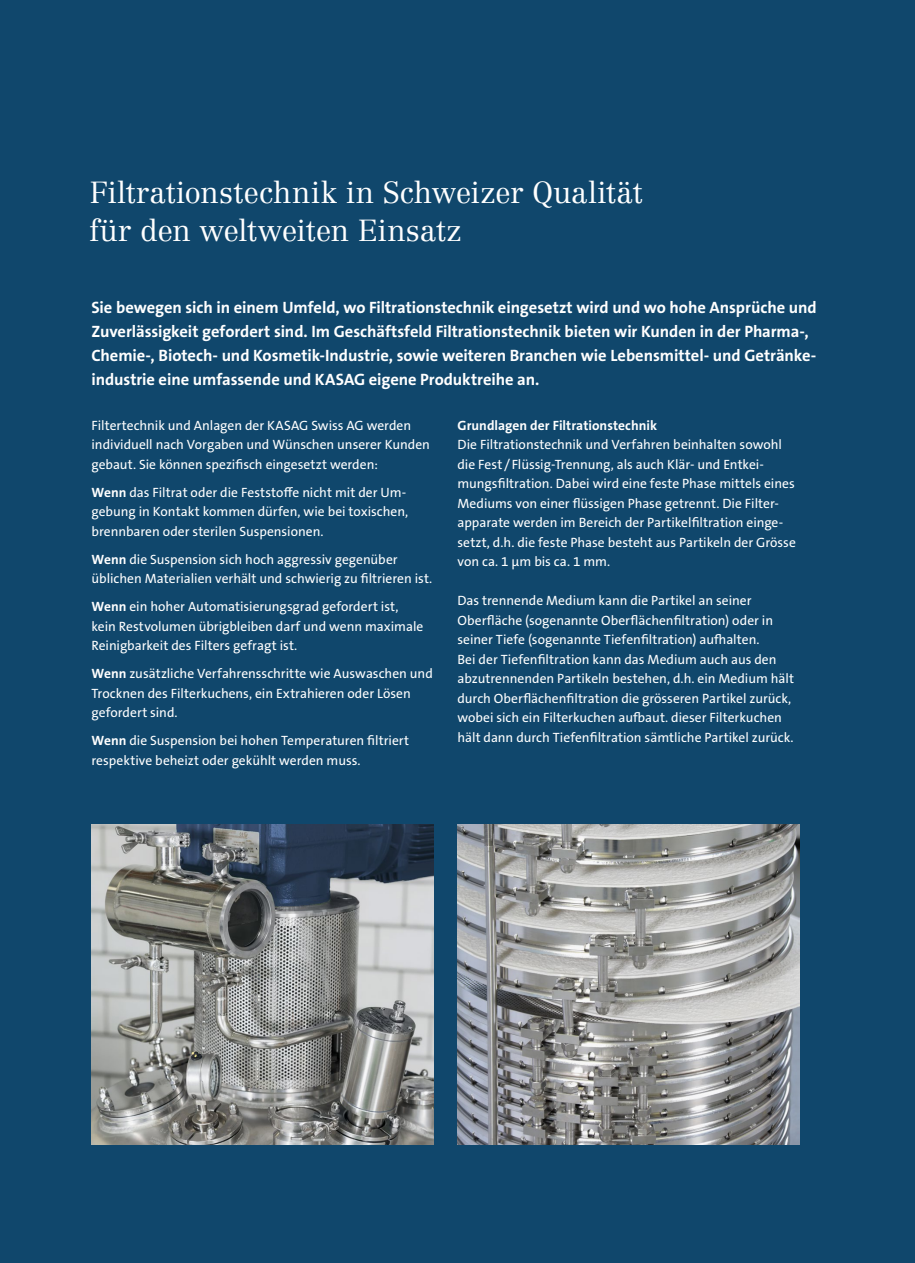
<style>
.page{position:relative;width:915px;height:1263px;background:#fff}
.page>*{position:absolute;margin:0;border:0;box-sizing:border-box;transform-origin:0 0}
.t1{font:300 30px/37.5px "Centennial LT Pro";color:#fff}
.t2{font:700 16.5px/24px "The Sans B W7";letter-spacing:-.005em;color:#fff}
.t3{font:13.5px/19.5px "The Sans B W5 Plain";color:#fff}
.t4{font:700 13.5px "The Sans B W7";letter-spacing:.005em;color:#fff}
.s1{font-family:"The Sans B W7";font-weight:700}
</style>
<div class="page">
<div style="left:0;top:0;width:914px;height:1263px;background:#10476c"></div>
<img style="left:92px;top:824px;width:341px;height:321px">
<img style="left:457px;top:824px;width:341px;height:321px">
<img style="left:914px;top:0;width:1px;height:526px">
<h1 class="t1" style="left:89px;top:174px;width:554px">Filtrationstechnik in Schweizer Qualität für den weltweiten Einsatz</h1>
<p class="t2" style="left:91px;top:295px;width:726px">Sie bewegen sich in einem Umfeld, wo Filtrationstechnik eingesetzt wird und wo hohe Ansprüche und Zuverlässigkeit gefordert sind. Im Geschäftsfeld Filtrationstechnik bieten wir Kunden in der Pharma-, Chemie-, Biotech- und Kosmetik-Industrie, sowie weiteren Branchen wie Lebensmittel- und Getränke&shy;industrie eine umfassende und KASAG eigene Produktreihe an.</p>
<p class="t3" style="left:91px;top:416px;width:340px">Filtertechnik und Anlagen der KASAG Swiss AG werden individuell nach Vorgaben und Wünschen unserer Kunden gebaut. Sie können spezifisch eingesetzt werden:</p>
<p class="t3" style="left:91px;top:483px;width:318px"><span class="s1">Wenn</span> das Filtrat oder die Feststoffe nicht mit der Um&shy;gebung in Kontakt kommen dürfen, wie bei toxischen, brennbaren oder sterilen Suspensionen.</p>
<p class="t3" style="left:91px;top:550px;width:342px"><span class="s1">Wenn</span> die Suspension sich hoch aggressiv gegenüber üblichen Materialien verhält und schwierig zu filtrieren ist.</p>
<p class="t3" style="left:91px;top:597px;width:333px"><span class="s1">Wenn</span> ein hoher Automatisierungsgrad gefordert ist, kein Restvolumen übrigbleiben darf und wenn maximale<br>Reinigbarkeit des Filters gefragt ist.</p>
<p class="t3" style="left:91px;top:664px;width:343px"><span class="s1">Wenn</span> zusätzliche Verfahrensschritte wie Auswaschen und<br>Trocknen des Filterkuchens, ein Extrahieren oder Lösen gefordert sind.</p>
<p class="t3" style="left:91px;top:731px;width:319px"><span class="s1">Wenn</span> die Suspension bei hohen Temperaturen filtriert respektive beheizt oder gekühlt werden muss.</p>
<p class="t4" style="left:457px;top:417px;width:201px">Grundlagen der Filtrationstechnik</p>
<p class="t3" style="left:457px;top:435px;width:340px">Die Filtrationstechnik und Verfahren beinhalten sowohl die Fest / Flüssig-Trennung, als auch Klär- und Entkei&shy;mungsfiltration. Dabei wird eine feste Phase mittels eines Mediums von einer flüssigen Phase getrennt. Die Filter&shy;apparate werden im Bereich der Partikelfiltration einge&shy;setzt, d.h. die feste Phase besteht aus Partikeln der Grösse von ca. 1 μm bis ca. 1 mm.</p>
<p class="t3" style="left:457px;top:591px;width:338px">Das trennende Medium kann die Partikel an seiner Oberfläche (sogenannte Oberflächenfiltration) oder in seiner Tiefe (sogenannte Tiefenfiltration) aufhalten.<br>Bei der Tiefenfiltration kann das Medium auch aus den abzutrennenden Partikeln bestehen, d.h. ein Medium hält durch Oberflächenfiltration die grösseren Partikel zurück, wobei sich ein Filterkuchen aufbaut. dieser Filterkuchen hält dann durch Tiefenfiltration sämtliche Partikel zurück.</p>
</div>
